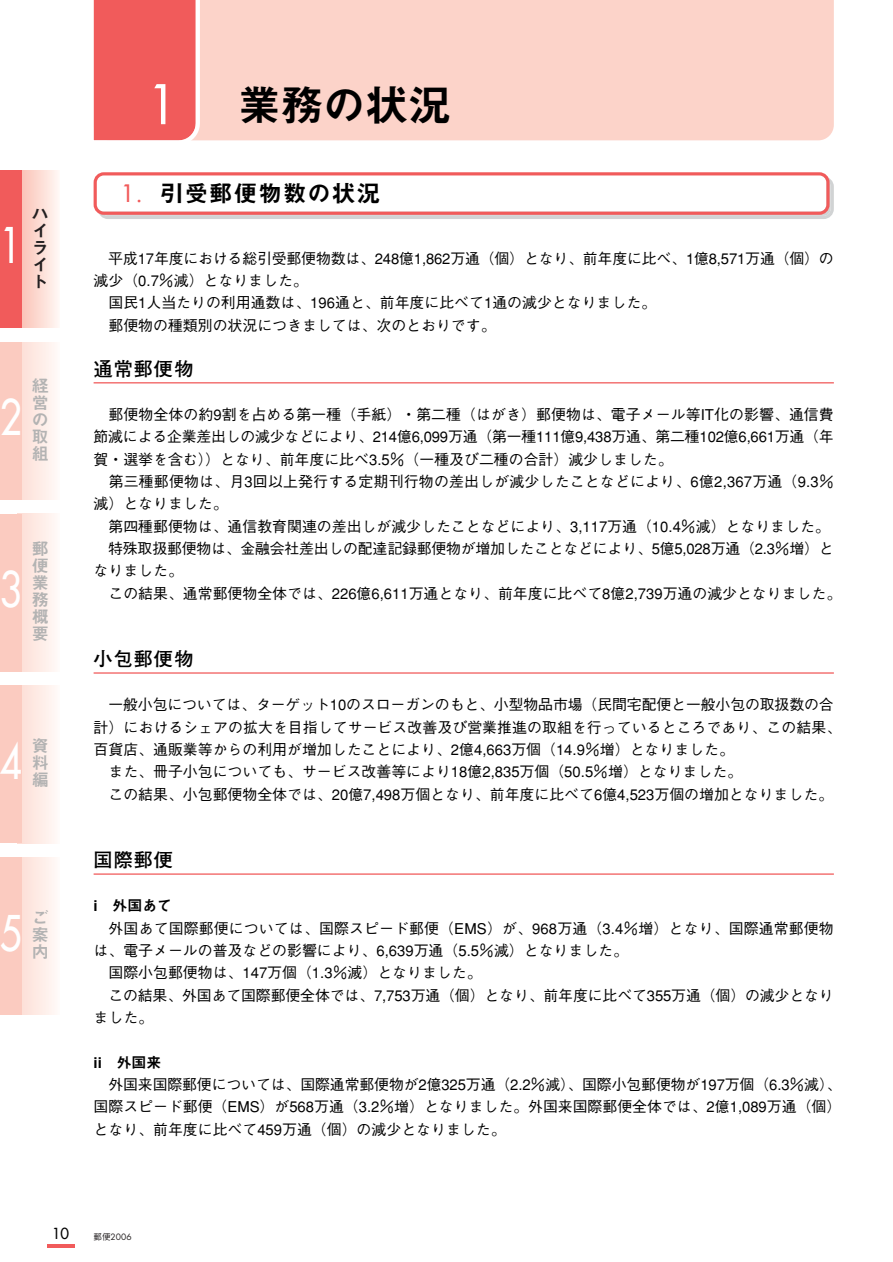
<style>
.page{position:relative;width:893px;height:1262px;background:#fff}
.page>*{position:absolute;margin:0;border:0;box-sizing:border-box;transform-origin:0 0}
.t1{font:47.85px "Futura";color:#fff;scale:.8 1}
.t2{font:42.6px "Midashi Go MB31";color:#000}
.t3{font:23.4px "Midashi Go MB31";letter-spacing:.05em;color:#000}
.t4{font:700 19.2px "Futo Go B101";letter-spacing:.05em;color:#000}
.t5{font:16.95px/17px "Midashi Go MB31";color:#b3b3b3;text-align:justify}
.t6{font:16.95px/17px "Midashi Go MB31";color:#231f20;text-align:justify}
.t7{font:500 14.85px/22.4px "Gothic BBB";color:#000;text-align:justify}
.t8{font:14.85px "Midashi Go MB31";color:#000}
.t9{font:14.85px "Futura";color:#000}
.t10{font:8.55px "Futura";color:#231f20}
.s1{font-family:"Futura";font-size:53.1px;color:#fff}
.s2{font-family:"Futura";color:#f15b5b}
.s3{font-family:"Gothic BBB";font-weight:500}
</style>
<div class="page">
<svg style="left:21px;top:170px;width:37px;height:157px;background:#fcd9d1"></svg>
<div style="left:0;top:170px;width:21px;height:157px;background:#f15b5b"></div>
<svg style="left:21px;top:342px;width:34px;height:157px"></svg>
<div style="left:0;top:342px;width:21px;height:157px;background:#fbcbc0"></div>
<svg style="left:21px;top:514px;width:34px;height:157px"></svg>
<div style="left:0;top:514px;width:21px;height:157px;background:#fbcbc0"></div>
<svg style="left:21px;top:685px;width:34px;height:158px"></svg>
<div style="left:0;top:685px;width:21px;height:158px;background:#fbcbc0"></div>
<svg style="left:21px;top:857px;width:34px;height:158px"></svg>
<div style="left:0;top:857px;width:21px;height:158px;background:#fbcbc0"></div>
<hr style="left:47px;top:1244px;width:27px;height:3px;background:#f15b5b">
<div style="left:202px;top:0;width:631px;height:140px;background:#fcd3c9"></div>
<svg style="left:93px;top:0;width:109px;height:141px;background:#f16666"></svg>
<div style="left:98px;top:176px;width:735px;height:43px;border:3px solid #d1d3d4;border-radius:9px"></div>
<div style="left:97px;top:175px;width:729px;height:37px;background:#fff;border-radius:7px"></div>
<div style="left:94px;top:172px;width:735px;height:43px;border:3px solid #f15b5b;border-radius:9px"></div>
<hr style="left:94px;top:382px;width:739px;height:1px;background:#f15b5b">
<hr style="left:94px;top:672px;width:739px;height:1px;background:#f15b5b">
<hr style="left:94px;top:873px;width:739px;height:1px;background:#f15b5b">
<h2 class="t2" style="left:146px;top:89px;width:306px"><span class="s1">1</span> 業務の状況</h2>
<h1 class="t1" style="left:-1px;top:222px;width:29px">1</h1>
<p class="t6" style="left:32px;top:207px;width:19px">ハイライト</p>
<h1 class="t1" style="left:-1px;top:393px;width:29px">2</h1>
<p class="t5" style="left:32px;top:379px;width:19px">経営の取組</p>
<h1 class="t1" style="left:-1px;top:565px;width:29px">3</h1>
<p class="t5" style="left:32px;top:542px;width:19px">郵便業務概要</p>
<h1 class="t1" style="left:-1px;top:737px;width:29px">4</h1>
<p class="t5" style="left:32px;top:740px;width:19px">資料編</p>
<h1 class="t1" style="left:-1px;top:909px;width:29px">5</h1>
<p class="t5" style="left:32px;top:911px;width:19px">ご案内</p>
<h3 class="t3" style="left:121px;top:184px;width:260px"><span class="s2">1.</span> 引受郵便物数の状況</h3>
<p class="t7" style="left:108px;top:249px;width:727px">平成17年度における総引受郵便物数は、248億1,862万通（個）となり、前年度に比べ、1億8,571万通（個）の</p>
<p class="t7" style="left:94px;top:271px;width:216px">減少（0.7％減）となりました。</p>
<p class="t7" style="left:108px;top:294px;width:549px">国民1人当たりの利用通数は、196通と、前年度に比べて1通の減少となりました。</p>
<p class="t7" style="left:108px;top:316px;width:388px">郵便物の種類別の状況につきましては、次のとおりです。</p>
<p class="t4" style="left:94px;top:361px;width:101px">通常郵便物</p>
<p class="t7" style="left:94px;top:405px;width:741px;text-indent:15px">郵便物全体の約9割を占める第一種（手紙）・第二種（はがき）郵便物は、電子メール等IT化の影響、通信費節減による企業差出しの減少などにより、214億6,099万通（第一種111億9,438万通、第二種102億6,661万通（年賀・選挙を含む））となり、前年度に比べ3.5％（一種及び二種の合計）減少しました。</p>
<p class="t7" style="left:94px;top:472px;width:741px;text-indent:15px">第三種郵便物は、月3回以上発行する定期刊行物の差出しが減少したことなどにより、6億2,367万通（9.3％減）となりました。</p>
<p class="t7" style="left:108px;top:517px;width:722px">第四種郵便物は、通信教育関連の差出しが減少したことなどにより、3,117万通（10.4％減）となりました。</p>
<p class="t7" style="left:108px;top:539px;width:727px">特殊取扱郵便物は、金融会社差出しの配達記録郵便物が増加したことなどにより、5億5,028万通（2.3％増）と</p>
<p class="t7" style="left:94px;top:561px;width:91px">なりました。</p>
<p class="t7" style="left:108px;top:584px;width:734px">この結果、通常郵便物全体では、226億6,611万通となり、前年度に比べて8億2,739万通の減少となりました。</p>
<p class="t4" style="left:94px;top:652px;width:101px">小包郵便物</p>
<p class="t7" style="left:108px;top:695px;width:727px">一般小包については、ターゲット10のスローガンのもと、小型物品市場（民間宅配便と一般小包の取扱数の合</p>
<p class="t7" style="left:94px;top:718px;width:749px">計）におけるシェアの拡大を目指してサービス改善及び営業推進の取組を行っているところであり、この結果、</p>
<p class="t7" style="left:94px;top:740px;width:641px">百貨店、通販業等からの利用が増加したことにより、2億4,663万個（14.9％増）となりました。</p>
<p class="t7" style="left:108px;top:762px;width:635px">また、冊子小包についても、サービス改善等により18億2,835万個（50.5％増）となりました。</p>
<p class="t7" style="left:108px;top:785px;width:726px">この結果、小包郵便物全体では、20億7,498万個となり、前年度に比べて6億4,523万個の増加となりました。</p>
<p class="t4" style="left:94px;top:853px;width:81px">国際郵便</p>
<p class="t8" style="left:94px;top:900px;width:80px">i 外国あて</p>
<p class="t7" style="left:109px;top:919px;width:726px">外国あて国際郵便については、国際スピード郵便（EMS）が、968万通（3.4％増）となり、国際通常郵便物</p>
<p class="t7" style="left:94px;top:941px;width:536px">は、電子メールの普及などの影響により、6,639万通（5.5％減）となりました。</p>
<p class="t7" style="left:108px;top:963px;width:374px">国際小包郵便物は、147万個（1.3％滅）となりました。</p>
<p class="t7" style="left:108px;top:986px;width:727px">この結果、外国あて国際郵便全体では、7,753万通（個）となり、前年度に比べて355万通（個）の減少となり</p>
<p class="t7" style="left:94px;top:1008px;width:61px">ました。</p>
<p class="t8" style="left:94px;top:1056px;width:69px">ii 外国来</p>
<p class="t7" style="left:94px;top:1075px;width:749px;text-indent:15px">外国来国際郵便については、国際通常郵便物が2億325万通（2.2％減）、国際小包郵便物が197万個（6.3％減）、国際スピード郵便（EMS）が568万通（3.2％増）となりました。外国来国際郵便全体では、2億1,089万通（個）となり、前年度に比べて459万通（個）の減少となりました。</p>
<p class="t9" style="left:52px;top:1226px;width:19px">10</p>
<p class="t10" style="left:94px;top:1232px;width:39px"><span class="s3">郵便</span>2006</p>
</div>
